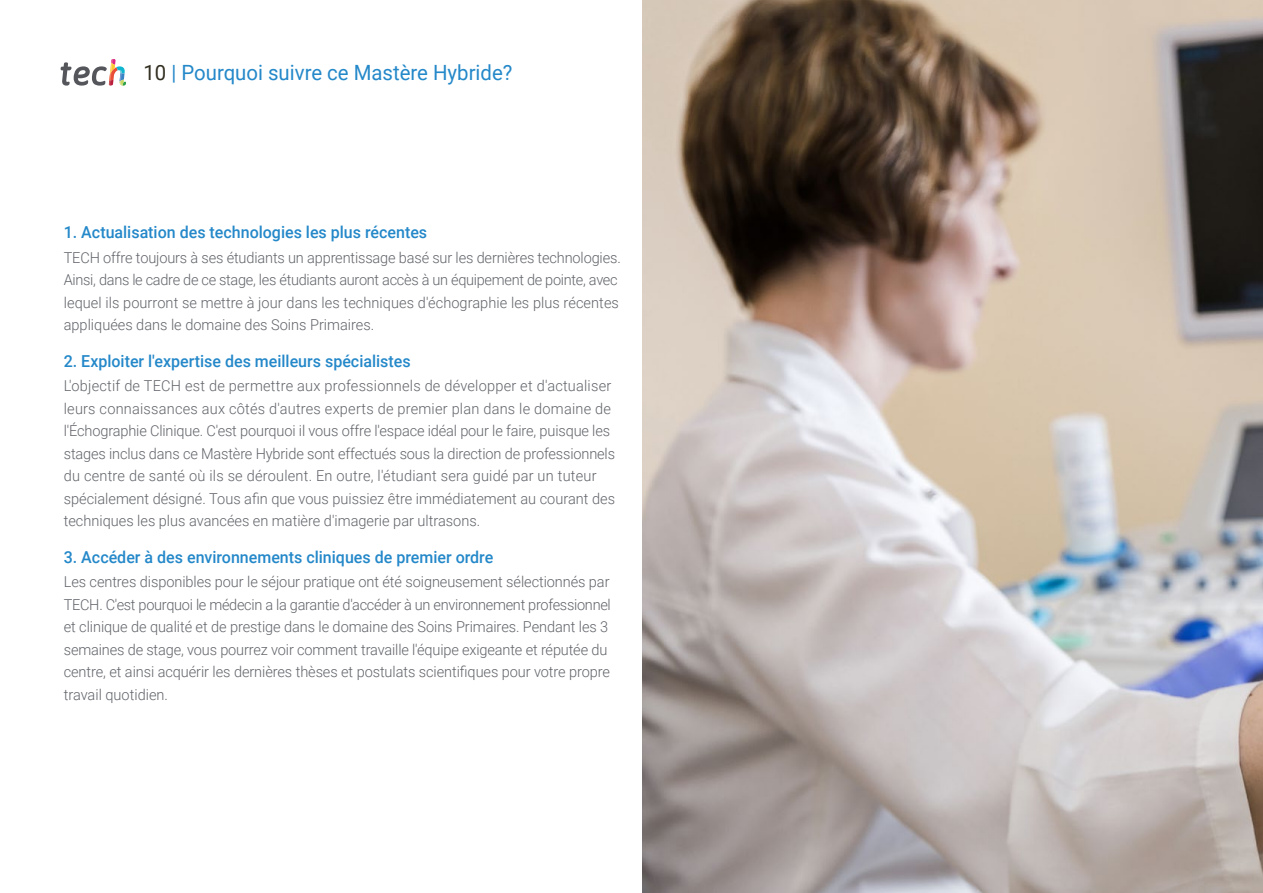
<style>
.page{position:relative;width:1263px;height:893px;background:#fff}
.page>*{position:absolute;margin:0;border:0;box-sizing:border-box;transform-origin:0 0}
.t1{font:21px "Roboto";color:#2488c9}
.t2{font:500 16.5px "Roboto";color:#2488c9}
.t3{font:300 15px/22.5px "Roboto";letter-spacing:-.005em;color:#61646a}
.s1{color:#312e20}
</style>
<div class="page">
<svg style="left:61px;top:59px;width:65px;height:27px"></svg>
<img style="left:642px;top:0;width:621px;height:893px">
<h1 class="t1" style="left:144px;top:57px;width:370px"><span class="s1">10</span> | Pourquoi suivre ce Mastère Hybride?</h1>
<p class="t2" style="left:64px;top:221px;width:365px">1. Actualisation des technologies les plus récentes</p>
<p class="t3" style="left:64px;top:246px;width:558px">TECH offre toujours à ses étudiants un apprentissage basé sur les dernières technologies.<br>Ainsi, dans le cadre de ce stage, les étudiants auront accès à un équipement de pointe, avec lequel ils pourront se mettre à jour dans les techniques d'échographie les plus récentes appliquées dans le domaine des Soins Primaires.</p>
<p class="t2" style="left:64px;top:349px;width:348px">2. Exploiter l'expertise des meilleurs spécialistes</p>
<p class="t3" style="left:64px;top:374px;width:553px">L'objectif de TECH est de permettre aux professionnels de développer et d'actualiser leurs connaissances aux côtés d'autres experts de premier plan dans le domaine de l'Échographie Clinique. C'est pourquoi il vous offre l'espace idéal pour le faire, puisque les stages inclus dans ce Mastère Hybride sont effectués sous la direction de professionnels du centre de santé où ils se déroulent. En outre, l'étudiant sera guidé par un tuteur spécialement désigné. Tous afin que vous puissiez être immédiatement au courant des techniques les plus avancées en matière d'imagerie par ultrasons.</p>
<p class="t2" style="left:64px;top:545px;width:431px">3. Accéder à des environnements cliniques de premier ordre</p>
<p class="t3" style="left:64px;top:570px;width:548px">Les centres disponibles pour le séjour pratique ont été soigneusement sélectionnés par TECH. C'est pourquoi le médecin a la garantie d'accéder à un environnement professionnel et clinique de qualité et de prestige dans le domaine des Soins Primaires. Pendant les 3 semaines de stage, vous pourrez voir comment travaille l'équipe exigeante et réputée du centre, et ainsi acquérir les dernières thèses et postulats scientifiques pour votre propre travail quotidien.</p>
</div>
